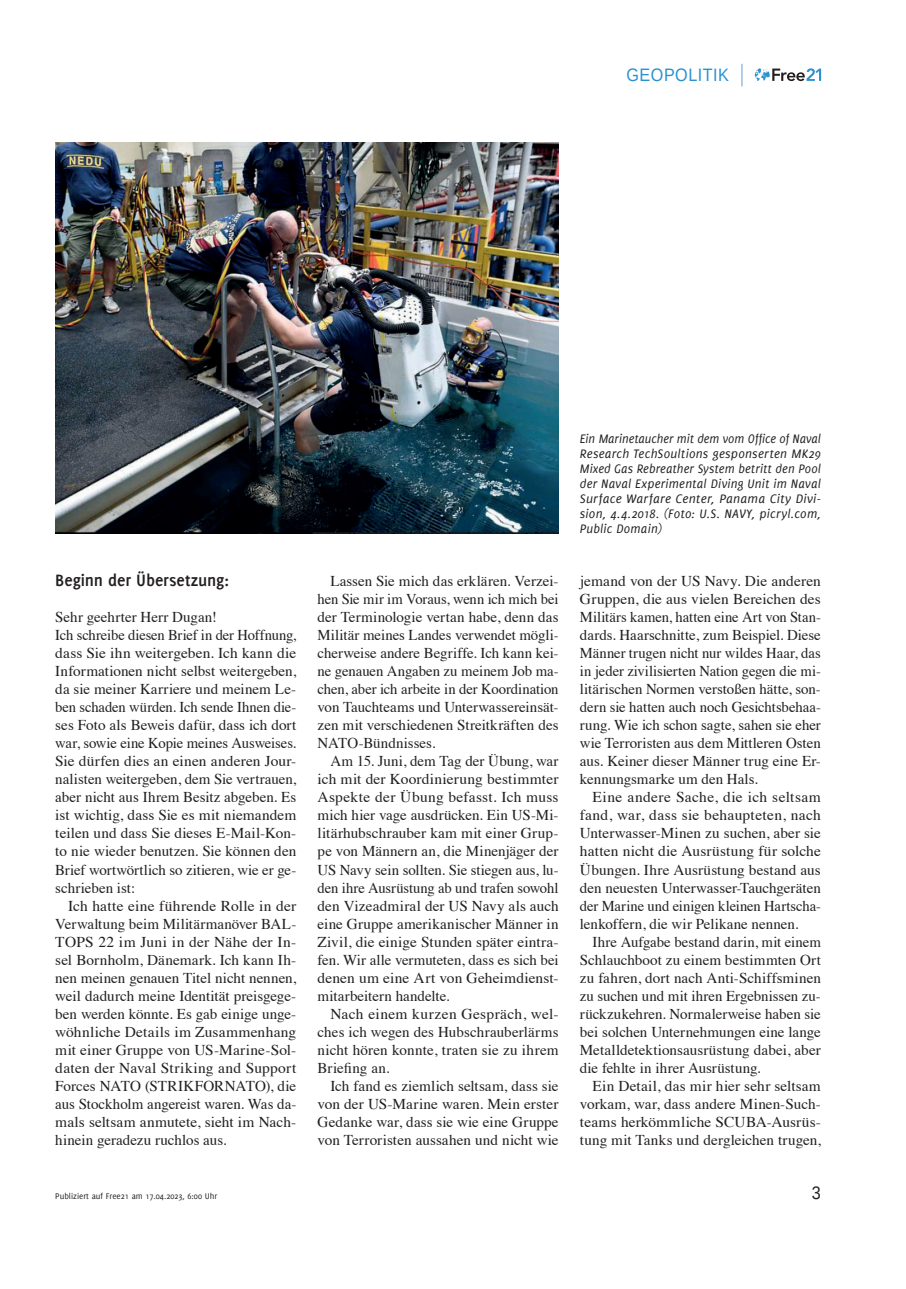
<style>
.page{position:relative;width:906px;height:1289px;background:#fff}
.page>*{position:absolute;margin:0;border:0;box-sizing:border-box;transform-origin:0 0}
.t1{font:700 18px "Delicious";letter-spacing:-.005em;color:#231f20}
.t2{font:18px "Liberation Sans";letter-spacing:.03em;color:#2a92d0;scale:.9 1}
.t3{font:18px "Liberation Sans";color:#231f20;scale:.9 1}
.t4{font:15px/18px "Times";color:#231f20;text-align:justify}
.t5{font:italic 13.5px/15px "Delicious";letter-spacing:.015em;color:#231f20;text-align:justify;scale:.96 1}
.t6{font:9px "Delicious";color:#231f20}
</style>
<div class="page">
<svg style="left:755px;top:68px;width:66px;height:13px"></svg>
<svg style="left:741px;top:64px;width:1px;height:22px"></svg>
<img style="left:55px;top:142px;width:503px;height:391px">
<p class="t2" style="left:626px;top:63px;width:115px">GEOPOLITIK</p>
<p class="t1" style="left:55px;top:570px;width:175px">Beginn der Übersetzung:</p>
<p class="t4" style="left:55px;top:607px;width:242px;text-align:left">Sehr geehrter Herr Dugan!<br>Ich schreibe diesen Brief in der Hoffnung, dass Sie ihn weitergeben. Ich kann die Informationen nicht selbst weitergeben, da sie meiner Karriere und meinem Le&shy;ben schaden würden. Ich sende Ihnen die&shy;ses Foto als Beweis dafür, dass ich dort war, sowie eine Kopie meines Ausweises.<br>Sie dürfen dies an einen anderen Jour&shy;nalisten weitergeben, dem Sie vertrauen, aber nicht aus Ihrem Besitz abgeben. Es ist wichtig, dass Sie es mit niemandem teilen und dass Sie dieses E-Mail-Kon&shy;to nie wieder benutzen. Sie können den Brief wortwörtlich so zitieren, wie er ge&shy;schrieben ist:</p>
<p class="t4" style="left:55px;top:895px;width:242px;text-indent:13px">Ich hatte eine führende Rolle in der Verwaltung beim Militärmanöver BAL-TOPS 22 im Juni in der Nähe der In&shy;sel Bornholm, Dänemark. Ich kann Ih&shy;nen meinen genauen Titel nicht nennen, weil dadurch meine Identität preisgege&shy;ben werden könnte. Es gab einige unge&shy;wöhnliche Details im Zusammenhang mit einer Gruppe von US-Marine-Sol&shy;daten der Naval Striking and Support Forces NATO (STRIKFORNATO), die aus Stockholm angereist waren. Was da&shy;mals seltsam anmutete, sieht im Nach&shy;hinein geradezu ruchlos aus.</p>
<p class="t4" style="left:317px;top:571px;width:242px;text-indent:13px">Lassen Sie mich das erklären. Verzei&shy;hen Sie mir im Voraus, wenn ich mich bei der Terminologie vertan habe, denn das Militär meines Landes verwendet mögli&shy;cherweise andere Begriffe. Ich kann kei&shy;ne genauen Angaben zu meinem Job ma&shy;chen, aber ich arbeite in der Koordination von Tauchteams und Unterwassereinsät&shy;zen mit verschiedenen Streitkräften des NATO-Bündnisses.</p>
<p class="t4" style="left:317px;top:751px;width:242px;text-indent:13px">Am 15. Juni, dem Tag der Übung, war ich mit der Koordinierung bestimmter Aspekte der Übung befasst. Ich muss mich hier vage ausdrücken. Ein US-Mi&shy;litärhubschrauber kam mit einer Grup&shy;pe von Männern an, die Minenjäger der US Navy sein sollten. Sie stiegen aus, lu&shy;den ihre Ausrüstung ab und trafen sowohl den Vizeadmiral der US Navy als auch eine Gruppe amerikanischer Männer in Zivil, die einige Stunden später eintra&shy;fen. Wir alle vermuteten, dass es sich bei denen um eine Art von Geheimdienst&shy;mitarbeitern handelte.</p>
<p class="t4" style="left:317px;top:1003px;width:242px;text-indent:13px">Nach einem kurzen Gespräch, wel&shy;ches ich wegen des Hubschrauberlärms nicht hören konnte, traten sie zu ihrem Briefing an.</p>
<p class="t4" style="left:317px;top:1075px;width:242px;text-indent:13px">Ich fand es ziemlich seltsam, dass sie von der US-Marine waren. Mein erster Gedanke war, dass sie wie eine Gruppe von Terroristen aussahen und nicht wie</p>
<p class="t5" style="left:580px;top:431px;width:253px">Ein Marinetaucher mit dem vom Office of Naval Research TechSoultions gesponserten MK29<br>Mixed Gas Rebreather System betritt den Pool der Naval Experimental Diving Unit im Naval Surface Warfare Center, Panama City Divi&shy;sion, 4.4.2018. (Foto: U.S. NAVY, picryl.com, Public Domain)</p>
<p class="t4" style="left:580px;top:571px;width:242px">jemand von der US Navy. Die anderen Gruppen, die aus vielen Bereichen des Militärs kamen, hatten eine Art von Stan&shy;dards. Haarschnitte, zum Beispiel. Diese Männer trugen nicht nur wildes Haar, das in jeder zivilisierten Nation gegen die mi&shy;litärischen Normen verstoßen hätte, son&shy;dern sie hatten auch noch Gesichtsbehaa&shy;rung. Wie ich schon sagte, sahen sie eher wie Terroristen aus dem Mittleren Osten aus. Keiner dieser Männer trug eine Er&shy;kennungsmarke um den Hals.</p>
<p class="t4" style="left:580px;top:787px;width:242px;text-indent:13px">Eine andere Sache, die ich seltsam fand, war, dass sie behaupteten, nach Unterwasser-Minen zu suchen, aber sie hatten nicht die Ausrüstung für solche Übungen. Ihre Ausrüstung bestand aus den neuesten Unterwasser-Tauchgeräten der Marine und einigen kleinen Hartscha&shy;lenkoffern, die wir Pelikane nennen.</p>
<p class="t4" style="left:580px;top:931px;width:242px;text-indent:13px">Ihre Aufgabe bestand darin, mit einem Schlauchboot zu einem bestimmten Ort zu fahren, dort nach Anti-Schiffsminen zu suchen und mit ihren Ergebnissen zu&shy;rückzukehren. Normalerweise haben sie bei solchen Unternehmungen eine lange Metalldetektionsausrüstung dabei, aber die fehlte in ihrer Ausrüstung.</p>
<p class="t4" style="left:580px;top:1075px;width:242px;text-indent:13px">Ein Detail, das mir hier sehr seltsam vorkam, war, dass andere Minen-Such&shy;teams herkömmliche SCUBA-Ausrüs&shy;tung mit Tanks und dergleichen trugen,</p>
<p class="t6" style="left:55px;top:1190px;width:163px">Publiziert auf Free21 am 17.04.2023, 6:00 Uhr</p>
<p class="t3" style="left:812px;top:1181px;width:12px">3</p>
</div>
